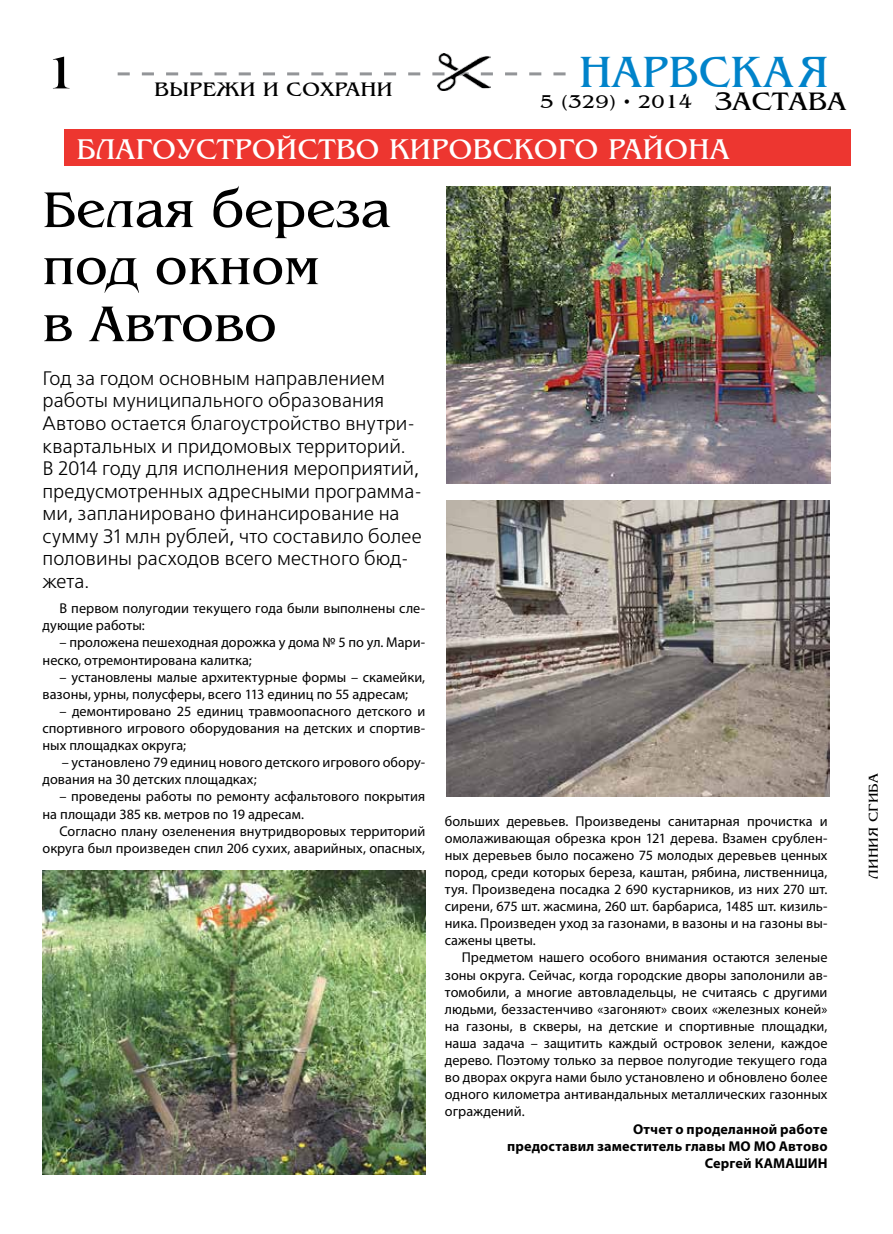
<style>
.page{position:relative;width:893px;height:1234px;background:#fff}
.page>*{position:absolute;margin:0;border:0;box-sizing:border-box;transform-origin:0 0}
.t1{font:52.5px/57px "AG Bengaly";color:#000}
.t2{font:46.5px "AG Bengaly";color:#000;scale:1.1 1}
.t3{font:45.9px "AG Bengaly";color:#0083ca}
.t4{font:30px "AG Bengaly";color:#fff}
.t5{font:26.55px "AG Bengaly";color:#000;scale:1.1 1}
.t6{font:20.55px "AG Bengaly";color:#000;scale:1.1 1}
.t7{font:19.5px/22.5px "Free Set C";color:#000}
.t8{font:19.5px "AG Bengaly";color:#000;scale:1.1 1}
.t9{font:14.25px/17.1px "Myriad Pro";letter-spacing:.005em;color:#000}
.t10{font:700 14.25px/17.1px "Myriad Pro";letter-spacing:.01em;color:#000;text-align:right}
.t11{font:13.5px "AG Bengaly";color:#000;scale:1.1 1}
</style>
<div class="page">
<svg style="left:118px;top:72px;width:448px;height:3px"></svg>
<img style="left:438px;top:53px;width:52px;height:37px">
<img style="left:446px;top:500px;width:383px;height:296px">
<img style="left:43px;top:870px;width:382px;height:304px">
<img style="left:446px;top:187px;width:384px;height:296px">
<div style="left:64px;top:129px;width:786px;height:37px;background:#ed3630"></div>
<h2 class="t2" style="left:45px;top:49px;width:31px">1</h2>
<h3 class="t6" style="left:154px;top:79px;width:218px">Вырежи и сохрани</h3>
<h3 class="t3" style="left:579px;top:48px;width:251px">Нарвская</h3>
<h3 class="t5" style="left:715px;top:88px;width:121px">застава</h3>
<h3 class="t8" style="left:540px;top:92px;width:140px">5 (329) • 2014</h3>
<h3 class="t4" style="left:77px;top:134px;width:655px">благоустройство кировского района</h3>
<h1 class="t1" style="left:43px;top:182px;width:349px">Белая береза под окном<br>в Автово</h1>
<p class="t7" style="left:43px;top:368px;width:381px">Год за годом основным направлением работы муниципального образования Автово остается благоустройство внутри&shy;квартальных и придомовых территорий.<br>В 2014 году для исполнения мероприятий, предусмотренных адресными программа&shy;ми, запланировано финансирование на сумму 31 млн рублей, что составило более половины расходов всего местного бюд&shy;жета.</p>
<p class="t9" style="left:43px;top:599px;width:384px;text-indent:17px">В первом полугодии текущего года были выполнены сле&shy;дующие работы:</p>
<p class="t9" style="left:43px;top:633px;width:384px;text-indent:17px">– проложена пешеходная дорожка у дома № 5 по ул. Мари&shy;неско, отремонтирована калитка;</p>
<p class="t9" style="left:43px;top:668px;width:384px;text-indent:17px">– установлены малые архитектурные формы – скамейки, вазоны, урны, полусферы, всего 113 единиц по 55 адресам;</p>
<p class="t9" style="left:43px;top:702px;width:384px;text-align:justify;text-indent:17px">– демонтировано 25 единиц травмоопасного детского и спортивного игрового оборудования на детских и спортив&shy;ных площадках округа;</p>
<p class="t9" style="left:43px;top:753px;width:384px;text-indent:19px">– установлено 79 единиц нового детского игрового обору&shy;дования на 30 детских площадках;</p>
<p class="t9" style="left:43px;top:787px;width:384px;text-indent:17px">– проведены работы по ремонту асфальтового покрытия на площади 385 кв. метров по 19 адресам.</p>
<p class="t9" style="left:43px;top:822px;width:384px;text-align:right">Согласно плану озеленения внутридворовых территорий округа был произведен спил 206 сухих, аварийных, опасных,</p>
<p class="t9" style="left:445px;top:811px;width:384px;text-align:justify">больших деревьев. Произведены санитарная прочистка и омолаживающая обрезка крон 121 дерева. Взамен срублен&shy;ных деревьев было посажено 75 молодых деревьев ценных пород, среди которых береза, каштан, рябина, лиственница, туя. Произведена посадка 2 690 кустарников, из них 270 шт. сирени, 675 шт. жасмина, 260 шт. барбариса, 1485 шт. кизиль&shy;ника. Произведен уход за газонами, в вазоны и на газоны вы&shy;сажены цветы.</p>
<p class="t9" style="left:445px;top:948px;width:384px;text-align:justify;text-indent:17px">Предметом нашего особого внимания остаются зеленые зоны округа. Сейчас, когда городские дворы заполонили ав&shy;томобили, а многие автовладельцы, не считаясь с другими людьми, беззастенчиво «загоняют» своих «железных коней» на газоны, в скверы, на детские и спортивные площадки, наша задача – защитить каждый островок зелени, каждое дерево. Поэтому только за первое полугодие текущего года во дворах округа нами было установлено и обновлено более одного километра антивандальных металлических газонных ограждений.</p>
<p class="t10" style="left:507px;top:1119px;width:322px">Отчет о проделанной работе<br>предоставил заместитель главы МО МО Автово<br>Сергей КАМАШИН</p>
<p class="t11" style="left:866px;top:878px;width:97px;rotate:-90deg">линия сгиба</p>
</div>
